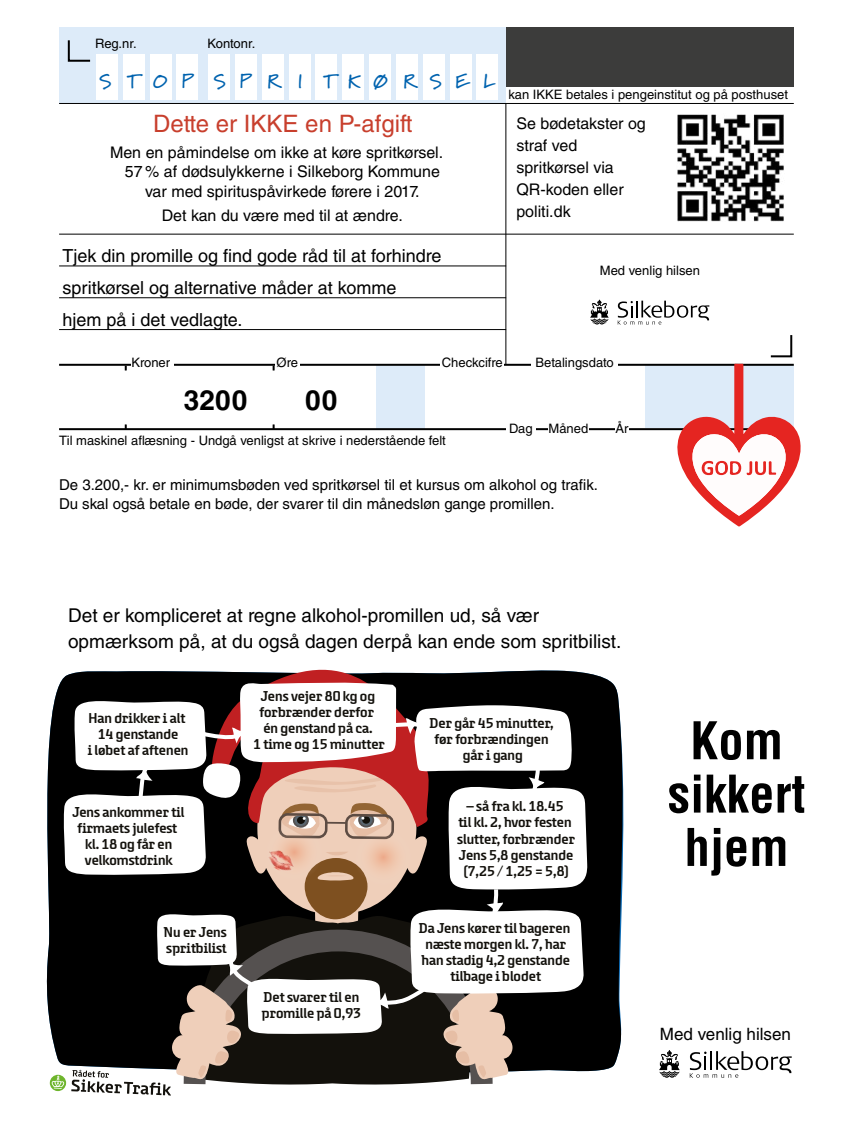
<style>
.page{position:relative;width:851px;height:1134px;background:#fff}
.page>*{position:absolute;margin:0;border:0;box-sizing:border-box;transform-origin:0 0}
.t1{font:700 condensed 50.6px/53.4px "Helvetica LT Std";color:#000;text-align:center}
.t2{font:700 28px "Helvetica LT Std";letter-spacing:.02em;color:#000}
.t3{font:24px "Helvetica LT Std";color:#c83f2d}
.t4{font:700 20px "Marydale";letter-spacing:.68em;color:#0063af}
.t5{font:19px/26px "Helvetica LT Std";color:#000}
.t6{font:18px/31.6px "Helvetica LT Std";color:#000}
.t7{font:17px "Helvetica LT Std";color:#000}
.t8{font:16px/22px "Helvetica LT Std";color:#000}
.t9{font:15px/19.2px "Helvetica LT Std";color:#000}
.t10{font:600 14.8px/16px "Safety";color:#13110c;text-align:center}
.t11{font:13px "Helvetica LT Std";color:#000}
</style>
<div class="page">
<div style="left:59px;top:27px;width:447px;height:76px;background:#ddebf9"></div>
<div style="left:506px;top:27px;width:287px;height:59px;background:#3c3c3b"></div>
<div style="left:644px;top:366px;width:149px;height:62px;background:#ddebf9"></div>
<div style="left:376px;top:366px;width:48px;height:63px;background:#ddebf9"></div>
<div style="left:96px;top:54px;width:21px;height:45px;background:#fff"></div>
<div style="left:123px;top:54px;width:21px;height:45px;background:#fff"></div>
<div style="left:150px;top:54px;width:21px;height:45px;background:#fff"></div>
<div style="left:177px;top:54px;width:21px;height:45px;background:#fff"></div>
<div style="left:208px;top:54px;width:21px;height:45px;background:#fff"></div>
<div style="left:235px;top:54px;width:21px;height:45px;background:#fff"></div>
<div style="left:262px;top:54px;width:21px;height:45px;background:#fff"></div>
<div style="left:289px;top:54px;width:21px;height:45px;background:#fff"></div>
<div style="left:316px;top:54px;width:21px;height:45px;background:#fff"></div>
<div style="left:343px;top:54px;width:21px;height:45px;background:#fff"></div>
<div style="left:369px;top:54px;width:22px;height:45px;background:#fff"></div>
<div style="left:396px;top:54px;width:22px;height:45px;background:#fff"></div>
<div style="left:423px;top:54px;width:22px;height:45px;background:#fff"></div>
<div style="left:450px;top:54px;width:22px;height:45px;background:#fff"></div>
<div style="left:476px;top:54px;width:21px;height:45px;background:#fff"></div>
<hr style="left:59px;top:103px;width:734px;height:1px;background:#000">
<hr style="left:59px;top:234px;width:734px;height:1px;background:#000">
<hr style="left:59px;top:266px;width:447px;height:1px;background:#000">
<hr style="left:59px;top:297px;width:447px;height:1px;background:#000">
<hr style="left:59px;top:329px;width:447px;height:1px;background:#000">
<hr style="left:59px;top:364px;width:734px;height:2px;background:#000">
<hr style="left:59px;top:428px;width:734px;height:2px;background:#000">
<hr style="left:505px;top:104px;width:1px;height:261px;background:#000">
<svg style="left:67px;top:40px;width:24px;height:22px"></svg>
<svg style="left:770px;top:335px;width:23px;height:23px"></svg>
<svg style="left:46px;top:673px;width:578px;height:399px;background:#262829"></svg>
<svg style="left:50px;top:669px;width:537px;height:426px"></svg>
<img style="left:677px;top:114px;width:107px;height:108px">
<svg style="left:590px;top:300px;width:18px;height:25px"></svg>
<svg style="left:617px;top:301px;width:92px;height:24px"></svg>
<div style="left:131px;top:357px;width:43px;height:17px;background:#fff"></div>
<div style="left:275px;top:357px;width:24px;height:17px;background:#fff"></div>
<div style="left:440px;top:357px;width:64px;height:13px;background:#fff"></div>
<div style="left:506px;top:424px;width:29px;height:20px;background:#fff"></div>
<div style="left:548px;top:424px;width:40px;height:9px;background:#fff"></div>
<div style="left:615px;top:424px;width:13px;height:9px;background:#fff"></div>
<div style="left:531px;top:357px;width:86px;height:17px;background:#fff"></div>
<svg style="left:676px;top:364px;width:125px;height:163px"></svg>
<svg style="left:659px;top:1050px;width:20px;height:28px"></svg>
<svg style="left:689px;top:1051px;width:102px;height:27px"></svg>
<p class="t11" style="left:95px;top:36px;width:43px">Reg.nr.</p>
<p class="t11" style="left:207px;top:36px;width:49px">Kontonr.</p>
<h3 class="t4" style="left:99px;top:69px;width:397px">STOP SP R I TKØRSEL</h3>
<h3 class="t3" style="left:153px;top:110px;width:261px">Dette er IKKE en P-afgift</h3>
<p class="t8" style="left:110px;top:142px;width:334px">Men en påmindelse om ikke at køre spritkørsel.</p>
<p class="t8" style="left:125px;top:161px;width:316px">57 % af dødsulykkerne i Silkeborg Kommune</p>
<p class="t8" style="left:145px;top:180px;width:276px">var med spirituspåvirkede førere i 2017.</p>
<p class="t8" style="left:162px;top:205px;width:243px">Det kan du være med til at ændre.</p>
<p class="t6" style="left:62px;top:240px;width:380px">Tjek din promille og find gode råd til at forhindre spritkørsel og alternative måder at komme<br>hjem på i det vedlagte.</p>
<p class="t11" style="left:508px;top:87px;width:281px">kan IKKE betales i pengeinstitut og på posthuset</p>
<p class="t8" style="left:516px;top:112px;width:131px">Se bødetakster og straf ved spritkørsel via<br>QR-koden eller politi.dk</p>
<p class="t11" style="left:599px;top:263px;width:102px">Med venlig hilsen</p>
<p class="t11" style="left:131px;top:355px;width:40px">Kroner</p>
<p class="t11" style="left:276px;top:355px;width:23px">Øre</p>
<p class="t11" style="left:442px;top:355px;width:62px">Checkcifre</p>
<h2 class="t2" style="left:184px;top:383px;width:65px">3200</h2>
<h2 class="t2" style="left:305px;top:383px;width:34px">00</h2>
<p class="t11" style="left:535px;top:355px;width:80px">Betalingsdato</p>
<p class="t11" style="left:59px;top:433px;width:388px">Til maskinel aflæsning - Undgå venligst at skrive i nederstående felt</p>
<p class="t11" style="left:509px;top:421px;width:81px">Dag Måned</p>
<p class="t11" style="left:615px;top:421px;width:15px">År</p>
<p class="t9" style="left:59px;top:475px;width:540px">De 3.200,- kr. er minimumsbøden ved spritkørsel til et kursus om alkohol og trafik.<br>Du skal også betale en bøde, der svarer til din månedsløn gange promillen.</p>
<p class="t5" style="left:68px;top:603px;width:555px">Det er kompliceret at regne alkohol-promillen ud, så vær opmærksom på, at du også dagen derpå kan ende som spritbilist.</p>
<p class="t10" style="left:88px;top:710px;width:102px">Han drikker i alt<br>14 genstande<br>i løbet af aftenen</p>
<p class="t10" style="left:72px;top:804px;width:114px">Jens ankommer til firmaets julefest kl. 18 og får en velkomstdrink</p>
<p class="t10" style="left:164px;top:924px;width:64px;text-align:left">Nu er Jens spritbilist</p>
<p class="t10" style="left:253px;top:688px;width:133px">Jens vejer 80 kg og forbrænder derfor én genstand på ca.<br>1 time og 15 minutter</p>
<p class="t10" style="left:262px;top:989px;width:101px;text-align:left">Det svarer til en promille på 0,93</p>
<p class="t10" style="left:429px;top:715px;width:126px">Der går 45 minutter, før forbrændingen går i gang</p>
<p class="t10" style="left:457px;top:798px;width:119px">– så fra kl. 18.45<br>til kl. 2, hvor festen slutter, forbrænder<br>Jens 5,8 genstande (7,25 / 1,25 = 5,8)</p>
<p class="t10" style="left:419px;top:920px;width:153px">Da Jens kører til bageren næste morgen kl. 7, har han stadig 4,2 genstande tilbage i blodet</p>
<h1 class="t1" style="left:667px;top:714px;width:139px">Kom sikkert hjem</h1>
<p class="t7" style="left:660px;top:1024px;width:132px">Med venlig hilsen</p>
</div>
